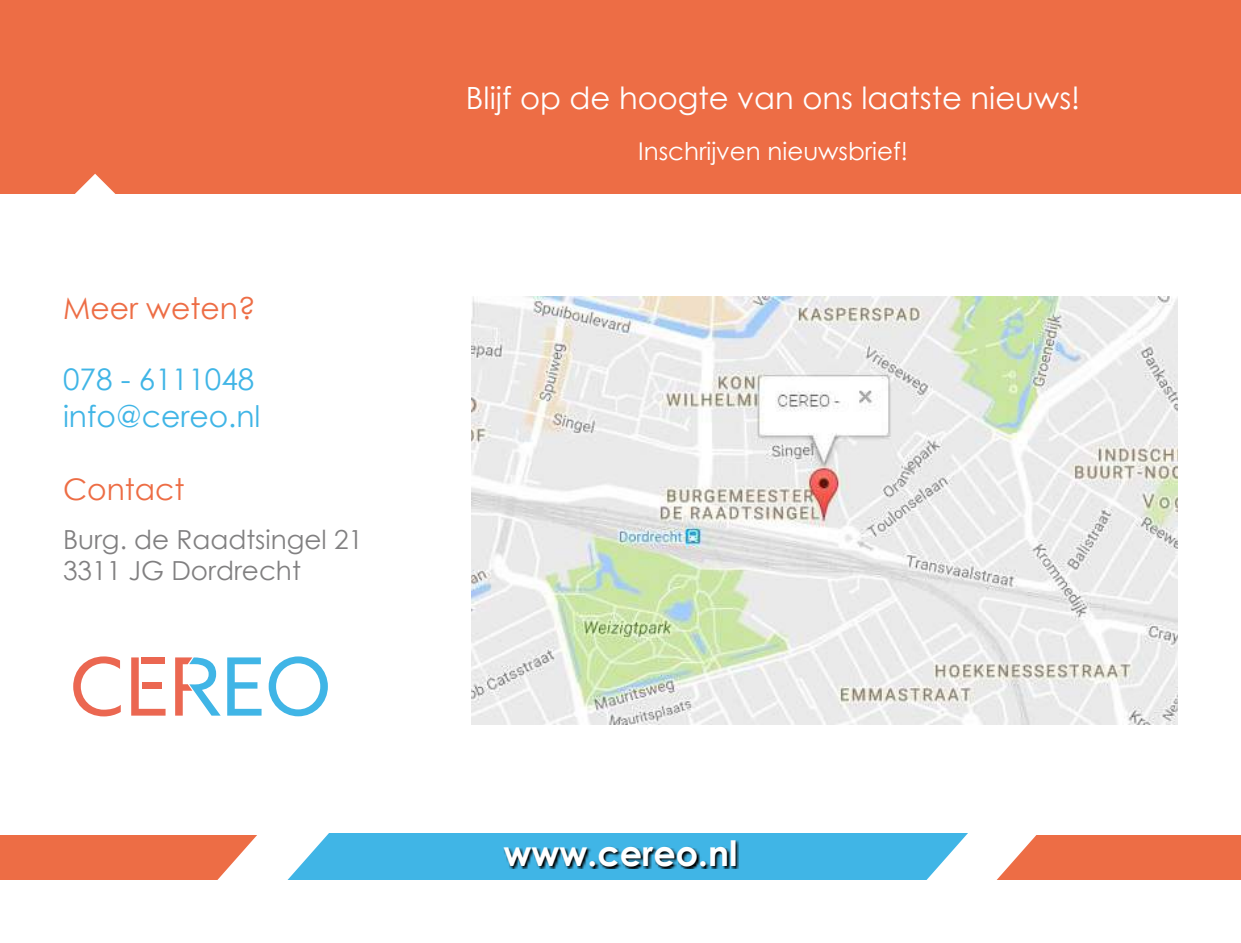
<style>
.page{position:relative;width:1241px;height:943px;background:#fff}
.page>*{position:absolute;margin:0;border:0;box-sizing:border-box;transform-origin:0 0}
.t1{font:700 35px "Century Gothic";color:#fff}
.t2{font:30.62px "Century Gothic";color:#fff}
.t3{font:29.75px/36.8px "Century Gothic";color:#40b5e6}
.t4{font:29.75px "Century Gothic";color:#ed6d45}
.t5{font:26.25px/31.5px "Century Gothic";color:#818081}
.t6{font:24.5px "Century Gothic";color:#fff}
</style>
<div class="page">
<div style="left:0;top:0;width:1239px;height:193px;background:#ed6d45"></div>
<div style="left:987px;top:835px;width:253px;height:45px;background:#ed6d45"></div>
<div style="left:0;top:835px;width:306px;height:45px;background:#ed6d45"></div>
<div style="left:269px;top:833px;width:712px;height:47px;background:#40b5e6"></div>
<svg style="left:217px;top:833px;width:112px;height:47px"></svg>
<svg style="left:926px;top:833px;width:111px;height:47px"></svg>
<svg style="left:504px;top:840px;width:234px;height:29px"></svg>
<svg style="left:227px;top:657px;width:34px;height:58px"></svg>
<svg style="left:268px;top:656px;width:60px;height:60px"></svg>
<svg style="left:73px;top:656px;width:48px;height:60px"></svg>
<svg style="left:175px;top:657px;width:45px;height:58px"></svg>
<svg style="left:131px;top:657px;width:34px;height:58px"></svg>
<div style="left:141px;top:682px;width:20px;height:6px;background:#eb6751"></div>
<svg style="left:69px;top:174px;width:52px;height:20px"></svg>
<img style="left:471px;top:296px;width:706px;height:428px">
<p class="t4" style="left:63px;top:287px;width:194px">Meer weten?</p>
<p class="t3" style="left:63px;top:361px;width:199px">078 - 6111048 info@cereo.nl</p>
<p class="t4" style="left:63px;top:468px;width:123px">Contact</p>
<p class="t5" style="left:63px;top:523px;width:301px">Burg. de Raadtsingel 21<br>3311 JG Dordrecht</p>
<p class="t2" style="left:466px;top:77px;width:615px">Blijf op de hoogte van ons laatste nieuws!</p>
<p class="t6" style="left:638px;top:134px;width:271px">Inschrijven nieuwsbrief!</p>
<p class="t1" style="left:503px;top:827px;width:235px">www.cereo.nl</p>
</div>
